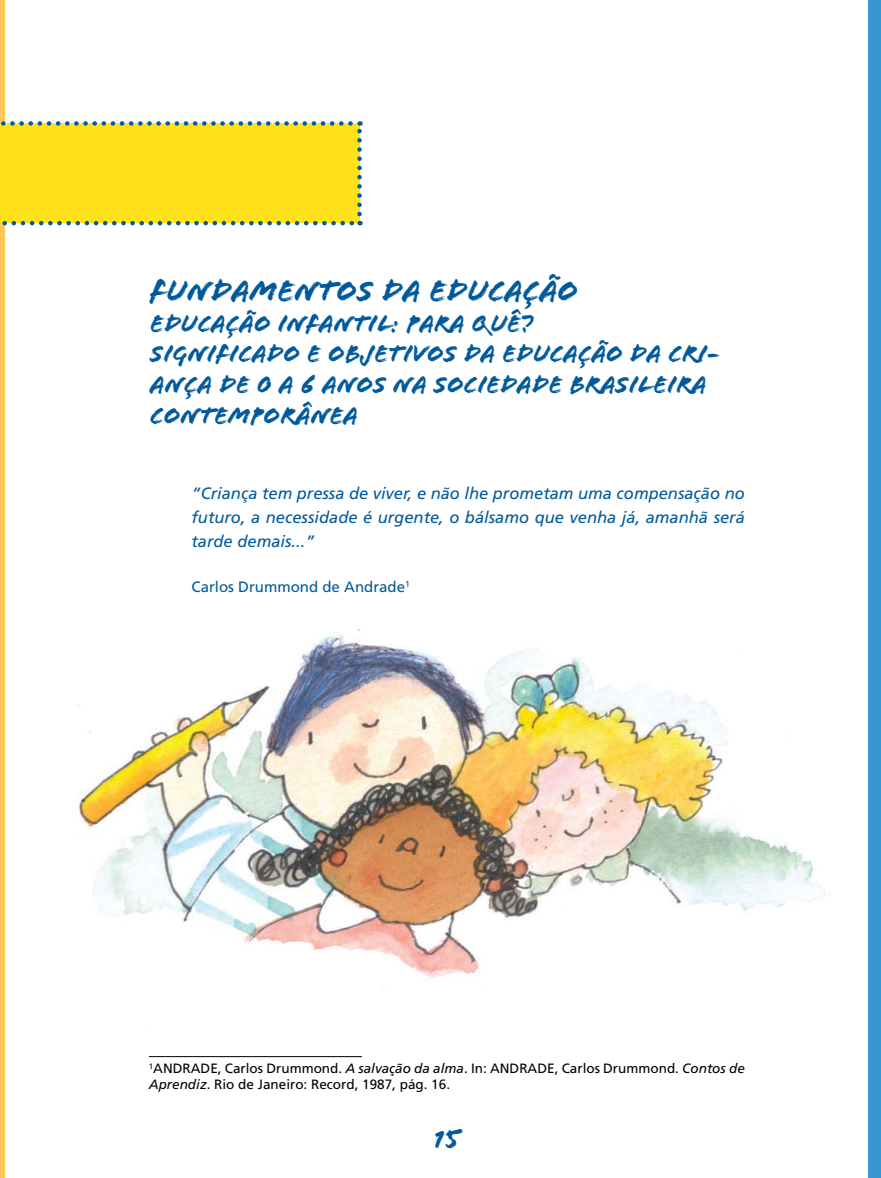
<style>
.page{position:relative;width:881px;height:1178px;background:#fff}
.page>*{position:absolute;margin:0;border:0;box-sizing:border-box;transform-origin:0 0}
.t1{font:31.5px "Flood";color:#005a9c}
.t2{font:27px "Flood";color:#005a9c}
.t3{font:25.5px/30.6px "Flood";color:#005a9c}
.t4{font:italic 16.5px/24px "Frutiger";color:#005a9c;text-align:justify}
.t5{font:15px "Frutiger";color:#005a9c}
.t6{font:13.5px/16.2px "Frutiger";color:#000}
.s1{font-style:italic}
</style>
<div class="page">
<div style="left:867px;top:0;width:13px;height:1178px;background:#3797d3"></div>
<hr style="left:149px;top:1056px;width:213px;height:1px;background:#000">
<img style="left:77px;top:629px;width:748px;height:349px">
<hr style="left:0;top:0;width:4px;height:1178px;background:#ffc758">
<div style="left:0;top:123px;width:359px;height:100px;background:#ffe21a"></div>
<svg style="left:2px;top:221px;width:358px;height:4px"></svg>
<svg style="left:357px;top:121px;width:4px;height:93px"></svg>
<svg style="left:1px;top:121px;width:349px;height:5px"></svg>
<h1 class="t1" style="left:150px;top:273px;width:429px">FUNDAMENTOS DA EDUCAÇÃO</h1>
<h3 class="t3" style="left:150px;top:308px;width:571px">EDUCAÇÃO INFANTIL: PARA QUÊ?<br>SIGNIFICADO E OBJETIVOS DA EDUCAÇÃO DA CRI-<br>ANÇA DE 0 A 6 ANOS NA SOCIEDADE BRASILEIRA<br>CONTEMPORÂNEA</h3>
<p class="t4" style="left:191px;top:481px;width:554px">“Criança tem pressa de viver, e não lhe prometam uma compensação no futuro, a necessidade é urgente, o bálsamo que venha já, amanhã será tarde demais...”</p>
<p class="t5" style="left:191px;top:578px;width:220px">Carlos Drummond de Andrade<sup>1</sup></p>
<p class="t6" style="left:149px;top:1060px;width:597px"><sup>1</sup>ANDRADE, Carlos Drummond. <span class="s1">A salvação da alma</span>. In: ANDRADE, Carlos Drummond. <span class="s1">Contos de<br>Aprendiz</span>. Rio de Janeiro: Record, 1987, pág. 16.</p>
<h2 class="t2" style="left:433px;top:1123px;width:28px">15</h2>
</div>
